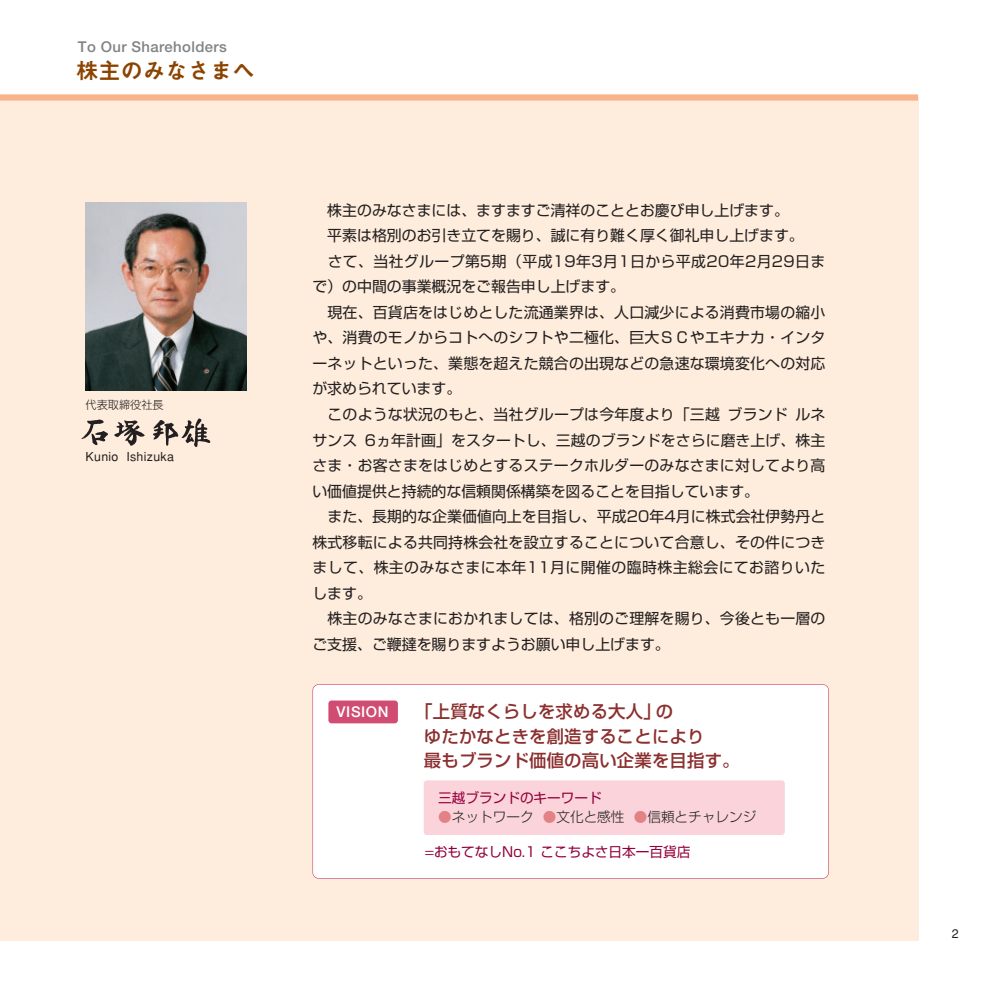
<style>
.page{position:relative;width:991px;height:991px;background:#fff}
.page>*{position:absolute;margin:0;border:0;box-sizing:border-box;transform-origin:0 0}
.t1{font:22.4px "Midashi Go MB31";color:#8d4300}
.t2{font:500 17.32px/24.8px "Shin Go";letter-spacing:.01em;color:#8c2f2f}
.t3{font:14.88px "Shin Go";letter-spacing:.015em;color:#231f20}
.t4{font:700 14.88px "Futo Go B101";letter-spacing:.025em;color:#808285}
.t5{font:700 14.88px "Futo Go B101";letter-spacing:.04em;color:#fff}
.t6{font:13.65px "Shin Go";color:#94003b}
.t7{font:300 13.65px "Shin Go";color:#231f20}
.t8{font:500 12.42px "Gothic BBB";letter-spacing:.025em;color:#231f20}
.t9{font:300 11.2px "Shin Go";color:#231f20}
.s1{color:#e28186}
</style>
<div class="page">
<div style="left:0;top:97px;width:918px;height:844px;background:#feeddc"></div>
<svg style="left:81px;top:418px;width:130px;height:29px"></svg>
<div style="left:0;top:94px;width:918px;height:7px;background:#f9b38a"></div>
<img style="left:86px;top:203px;width:160px;height:187px">
<div style="left:313px;top:684px;width:515px;height:194px;background:#fff;border-radius:6px"></div>
<div style="left:312px;top:684px;width:517px;height:194px;border:1px solid #d04c72;border-radius:6px"></div>
<div style="left:424px;top:780px;width:360px;height:55px;background:#fad4da;border-radius:3px"></div>
<div style="left:328px;top:700px;width:70px;height:23px;background:#d04c72;border-radius:3px"></div>
<p class="t4" style="left:78px;top:41px;width:150px">To Our Shareholders</p>
<h1 class="t1" style="left:76px;top:62px;width:180px">株主のみなさまへ</h1>
<p class="t9" style="left:86px;top:400px;width:80px">代表取締役社長</p>
<p class="t8" style="left:86px;top:451px;width:90px">Kunio Ishizuka</p>
<p class="t3" style="left:327px;top:204px;width:463px">株主のみなさまには、ますますご清祥のこととお慶び申し上げます。</p>
<p class="t3" style="left:327px;top:230px;width:478px">平素は格別のお引き立てを賜り、誠に有り難く厚く御礼申し上げます。</p>
<p class="t3" style="left:328px;top:255px;width:499px">さて、当社グループ第5期（平成19年3月1日から平成20年2月29日ま</p>
<p class="t3" style="left:312px;top:281px;width:314px">で）の中間の事業概況をご報告申し上げます。</p>
<p class="t3" style="left:327px;top:306px;width:499px">現在、百貨店をはじめとした流通業界は、人口減少による消費市場の縮小</p>
<p class="t3" style="left:312px;top:332px;width:514px">や、消費のモノからコトへのシフトや二極化、巨大ＳＣやエキナカ・インタ</p>
<p class="t3" style="left:312px;top:358px;width:514px">ーネットといった、業態を超えた競合の出現などの急速な環境変化への対応</p>
<p class="t3" style="left:312px;top:383px;width:150px">が求められています。</p>
<p class="t3" style="left:327px;top:409px;width:499px">このような状況のもと、当社グループは今年度より「三越ブランドルネ</p>
<p class="t3" style="left:312px;top:434px;width:514px">サンス 6ヵ年計画」をスタートし、三越のブランドをさらに磨き上げ、株主</p>
<p class="t3" style="left:312px;top:460px;width:514px">さま・お客さまをはじめとするステークホルダーのみなさまに対してより高</p>
<p class="t3" style="left:312px;top:485px;width:448px">い価値提供と持続的な信頼関係構築を図ることを目指しています。</p>
<p class="t3" style="left:327px;top:511px;width:499px">また、長期的な企業価値向上を目指し、平成20年4月に株式会社伊勢丹と</p>
<p class="t3" style="left:312px;top:536px;width:514px">株式移転による共同持株会社を設立することについて合意し、その件につき</p>
<p class="t3" style="left:312px;top:562px;width:514px">まして、株主のみなさまに本年11月に開催の臨時株主総会にてお諮りいた</p>
<p class="t3" style="left:312px;top:587px;width:61px">します。</p>
<p class="t3" style="left:327px;top:613px;width:499px">株主のみなさまにおかれましては、格別のご理解を賜り、今後とも一層の</p>
<p class="t3" style="left:312px;top:639px;width:359px">ご支援、ご鞭撻を賜りますようお願い申し上げます。</p>
<p class="t5" style="left:336px;top:705px;width:54px">VISION</p>
<p class="t2" style="left:424px;top:700px;width:317px;text-indent:-9px">「上質なくらしを求める大人」の<br>ゆたかなときを創造することにより<br>最もブランド価値の高い企業を目指す。</p>
<p class="t6" style="left:438px;top:792px;width:165px">三越ブランドのキーワード</p>
<p class="t7" style="left:438px;top:811px;width:320px"><span class="s1">●</span>ネットワーク <span class="s1">●</span>文化と感性 <span class="s1">●</span>信頼とチャレンジ</p>
<p class="t6" style="left:424px;top:846px;width:267px">=おもてなしNo.1 ここちよさ日本一百貨店</p>
<p class="t8" style="left:951px;top:928px;width:8px">2</p>
</div>
